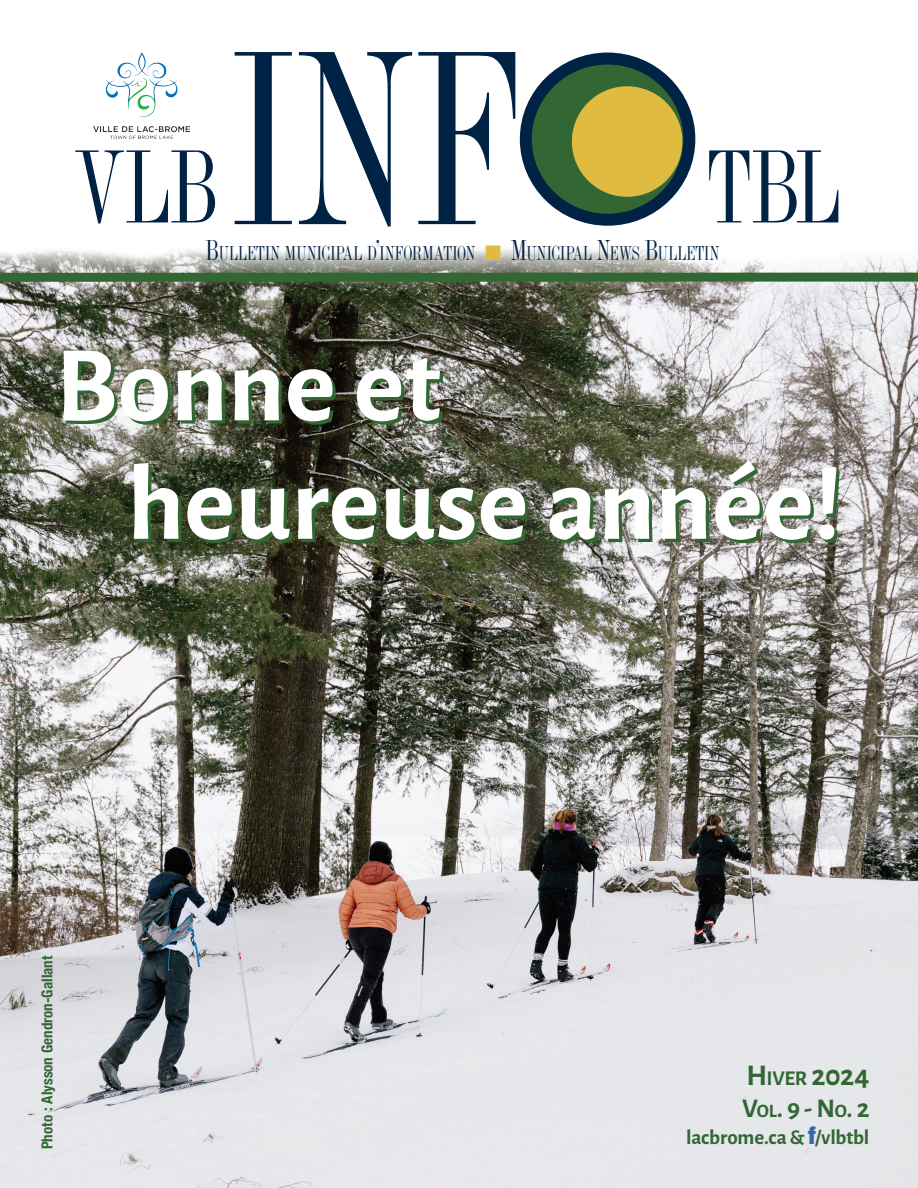
<style>
.page{position:relative;width:918px;height:1188px;background:#fff}
.page>*{position:absolute;margin:0;border:0;box-sizing:border-box;transform-origin:0 0}
.t1{font:258px "Torino Modern";color:#002345}
.t2{font:700 108px/118.5px "Alegreya Sans";color:#fff}
.t3{font:108px "Torino Modern";color:#002345}
.t4{font:700 30px "Alegreya Sans";color:#326733}
.t5{font:700 27px "Alegreya Sans";color:#326733}
.t6{font:21px "Torino Modern";letter-spacing:.01em;color:#002345}
.t7{font:700 21px "Alegreya Sans";letter-spacing:-.005em;color:#326733}
.t8{font:700 condensed 15px "Helvetica Neue";color:#326733}
.s1{font-size:30px}
.s2{color:#e0bb42}
.s3{font-size:21px}
.s4{font-size:18.9px}
.s5{font-family:"Helvetica Neue";font-weight:900;font-stretch:condensed;font-size:24px;color:#3566b1}
</style>
<div class="page">
<img style="left:0;top:248px;width:918px;height:940px">
<div style="left:0;top:273px;width:918px;height:9px;background:#326733"></div>
<img style="left:94px;top:52px;width:95px;height:86px">
<svg style="left:526px;top:59px;width:163px;height:161px;background:#295b36"></svg>
<div style="left:520px;top:53px;width:175px;height:173px;border:12px solid #002345;border-radius:50%"></div>
<div style="left:572px;top:86px;width:110px;height:111px;background:#e0bb42;border-radius:50%"></div>
<h1 class="t1" style="left:232px;top:-3px;width:292px">INF</h1>
<h2 class="t3" style="left:75px;top:128px;width:144px">VLB</h2>
<h2 class="t3" style="left:707px;top:128px;width:135px">TBL</h2>
<p class="t6" style="left:206px;top:242px;width:515px"><span class="s1">B</span>ULLETIN MUNICIPAL D<span class="s1">’</span>INFORMATION <span class="s2">■</span> <span class="s1">M</span>UNICIPAL <span class="s1">N</span>EWS <span class="s1">B</span>ULLETIN</p>
<h2 class="t2" style="left:127px;top:319px;width:717px;text-indent:-72px">Bonne et heureuse année!</h2>
<p class="t8" style="left:35px;top:1149px;width:195px;rotate:-90deg">Photo : Alysson Gendron-Gallant</p>
<h3 class="t4" style="left:746px;top:1053px;width:125px">H<span class="s3">IVER</span> 2024</h3>
<p class="t5" style="left:742px;top:1089px;width:129px">V<span class="s4">OL</span>. 9 - N<span class="s4">O</span>. 2</p>
<p class="t7" style="left:686px;top:1122px;width:185px">lacbrome.ca &amp; <span class="s5">f</span>/vlbtbl</p>
</div>
